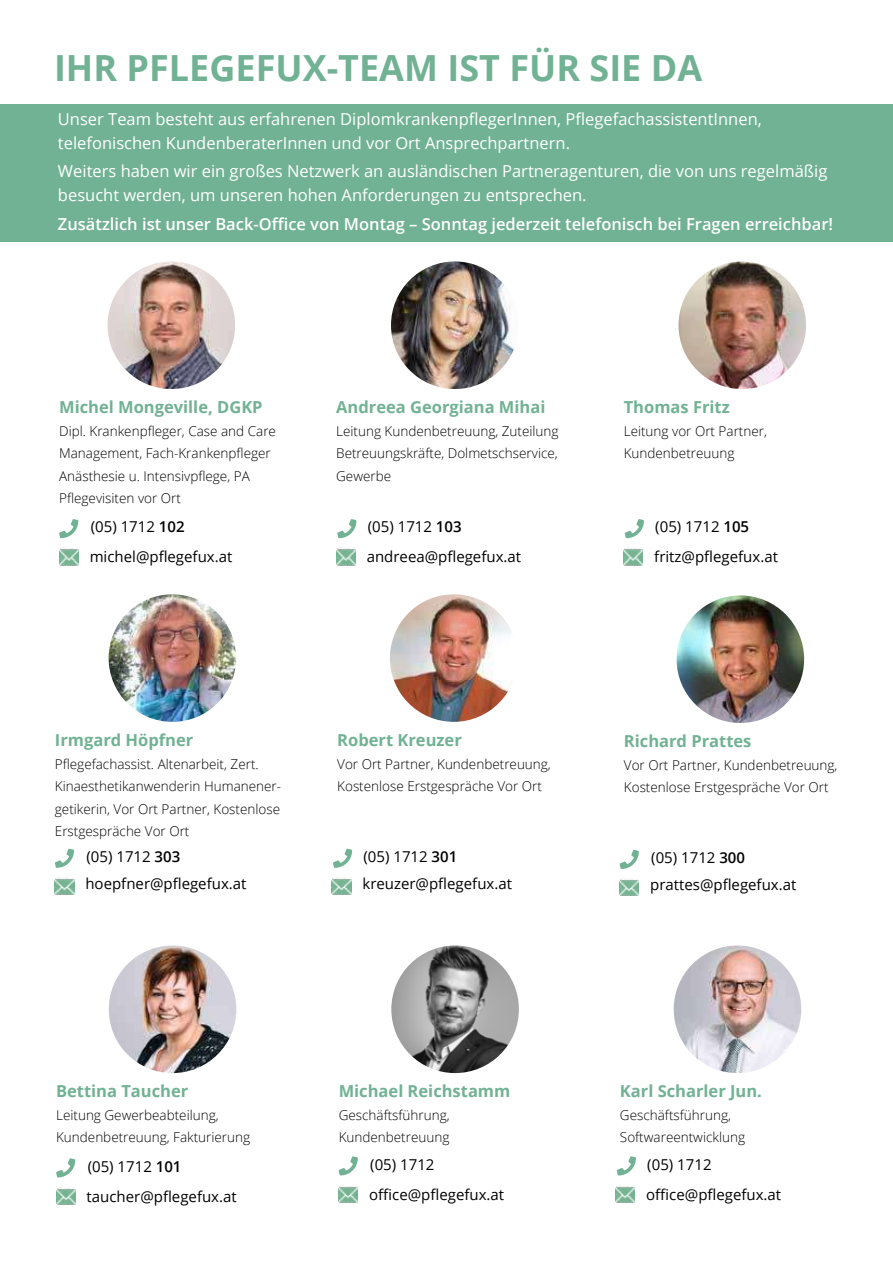
<style>
.page{position:relative;width:893px;height:1263px;background:#fff}
.page>*{position:absolute;margin:0;border:0;box-sizing:border-box;transform-origin:0 0}
.t1{font:700 36px "Open Sans";color:#71b294}
.t2{font:16.5px/24px "Open Sans";color:#fff}
.t3{font:700 16.5px "Open Sans";color:#71b294}
.t4{font:600 16.5px "Open Sans";color:#fff}
.t5{font:15px/30px "Open Sans";color:#000}
.t6{font:300 13.5px/22.5px "Open Sans";color:#000}
.s1{font-weight:600}
</style>
<div class="page">
<div style="left:0;top:104px;width:893px;height:137px;background:#71b294"></div>
<img style="left:108px;top:261px;width:127px;height:128px;border-radius:64px">
<svg style="left:59px;top:519px;width:19px;height:19px"></svg>
<img style="left:59px;top:548px;width:19px;height:18px">
<img style="left:109px;top:945px;width:127px;height:128px;border-radius:64px">
<svg style="left:56px;top:1158px;width:19px;height:19px"></svg>
<img style="left:56px;top:1187px;width:19px;height:18px">
<img style="left:391px;top:261px;width:128px;height:128px;border-radius:64px">
<svg style="left:337px;top:519px;width:19px;height:19px"></svg>
<img style="left:336px;top:548px;width:19px;height:18px">
<img style="left:109px;top:594px;width:127px;height:128px;border-radius:64px">
<svg style="left:55px;top:849px;width:19px;height:19px"></svg>
<img style="left:55px;top:877px;width:19px;height:18px">
<img style="left:677px;top:595px;width:127px;height:128px;border-radius:64px">
<svg style="left:620px;top:850px;width:19px;height:19px"></svg>
<img style="left:620px;top:879px;width:19px;height:17px">
<img style="left:390px;top:594px;width:127px;height:128px;border-radius:64px">
<svg style="left:333px;top:849px;width:19px;height:19px"></svg>
<img style="left:332px;top:877px;width:19px;height:18px">
<img style="left:391px;top:945px;width:128px;height:128px;border-radius:64px">
<svg style="left:339px;top:1156px;width:19px;height:19px"></svg>
<img style="left:339px;top:1185px;width:19px;height:18px">
<img style="left:674px;top:945px;width:127px;height:128px;border-radius:64px">
<svg style="left:617px;top:1156px;width:19px;height:19px"></svg>
<img style="left:616px;top:1185px;width:19px;height:18px">
<img style="left:678px;top:261px;width:128px;height:128px;border-radius:64px">
<svg style="left:625px;top:519px;width:19px;height:19px"></svg>
<img style="left:624px;top:548px;width:19px;height:18px">
<h1 class="t1" style="left:54px;top:43px;width:650px">IHR PFLEGEFUX-TEAM IST FÜR SIE DA</h1>
<p class="t2" style="left:58px;top:107px;width:705px">Unser Team besteht aus erfahrenen DiplomkrankenpflegerInnen, PflegefachassistentInnen, telefonischen KundenberaterInnen und vor Ort Ansprechpartnern.</p>
<p class="t2" style="left:58px;top:159px;width:771px">Weiters haben wir ein großes Netzwerk an ausländischen Partneragenturen, die von uns regelmäßig besucht werden, um unseren hohen Anforderungen zu entsprechen.</p>
<p class="t4" style="left:58px;top:212px;width:777px">Zusätzlich ist unser Back-Office von Montag – Sonntag jederzeit telefonisch bei Fragen erreichbar!</p>
<p class="t3" style="left:59px;top:396px;width:205px">Michel Mongeville, DGKP</p>
<p class="t6" style="left:59px;top:419px;width:218px">Dipl. Krankenpfleger, Case and Care<br>Management, Fach-Krankenpfleger<br>Anästhesie u. Intensivpflege, PA<br>Pflegevisiten vor Ort</p>
<p class="t5" style="left:90px;top:512px;width:144px">(05) 1712 <span class="s1">102 </span>michel@pflegefux.at</p>
<p class="t3" style="left:336px;top:396px;width:211px">Andreea Georgiana Mihai</p>
<p class="t6" style="left:336px;top:419px;width:224px;text-align:justify">Leitung Kundenbetreuung, Zuteilung Betreuungskräfte, Dolmetschservice, Gewerbe</p>
<p class="t5" style="left:367px;top:512px;width:156px">(05) 1712 <span class="s1">103 </span>andreea@pflegefux.at</p>
<p class="t3" style="left:624px;top:396px;width:108px">Thomas Fritz</p>
<p class="t6" style="left:624px;top:419px;width:145px">Leitung vor Ort Partner,<br>Kundenbetreuung</p>
<p class="t5" style="left:654px;top:512px;width:125px">(05) 1712 <span class="s1">105 </span>fritz@pflegefux.at</p>
<p class="t3" style="left:55px;top:728px;width:140px">Irmgard Höpfner</p>
<p class="t6" style="left:55px;top:752px;width:228px">Pflegefachassist. Altenarbeit, Zert.<br>Kinaesthetikanwenderin Humanener&shy;getikerin, Vor Ort Partner, Kostenlose Erstgespräche Vor Ort</p>
<p class="t5" style="left:85px;top:843px;width:163px;line-height:26.8px">(05) 1712 <span class="s1">303 </span>hoepfner@pflegefux.at</p>
<p class="t3" style="left:337px;top:728px;width:126px">Robert Kreuzer</p>
<p class="t6" style="left:337px;top:752px;width:215px">Vor Ort Partner, Kundenbetreuung,<br>Kostenlose Erstgespräche Vor Ort</p>
<p class="t5" style="left:362px;top:843px;width:151px;line-height:26.8px">(05) 1712 <span class="s1">301 </span>kreuzer@pflegefux.at</p>
<p class="t3" style="left:624px;top:730px;width:129px">Richard Prattes</p>
<p class="t6" style="left:624px;top:753px;width:215px">Vor Ort Partner, Kundenbetreuung,<br>Kostenlose Erstgespräche Vor Ort</p>
<p class="t5" style="left:650px;top:844px;width:148px;line-height:26.8px">(05) 1712 <span class="s1">300 </span>prattes@pflegefux.at</p>
<p class="t3" style="left:56px;top:1080px;width:134px">Bettina Taucher</p>
<p class="t6" style="left:56px;top:1103px;width:196px">Leitung Gewerbeabteilung,<br>Kundenbetreuung, Fakturierung</p>
<p class="t5" style="left:87px;top:1151px;width:152px">(05) 1712 <span class="s1">101 </span>taucher@pflegefux.at</p>
<p class="t3" style="left:339px;top:1080px;width:173px">Michael Reichstamm</p>
<p class="t6" style="left:339px;top:1103px;width:112px">Geschäftsführung,<br>Kundenbetreuung</p>
<p class="t5" style="left:369px;top:1149px;width:136px">(05) 1712 office@pflegefux.at</p>
<p class="t3" style="left:620px;top:1080px;width:144px">Karl Scharler Jun.</p>
<p class="t6" style="left:620px;top:1103px;width:127px">Geschäftsführung,<br>Softwareentwicklung</p>
<p class="t5" style="left:646px;top:1149px;width:136px">(05) 1712 office@pflegefux.at</p>
</div>
